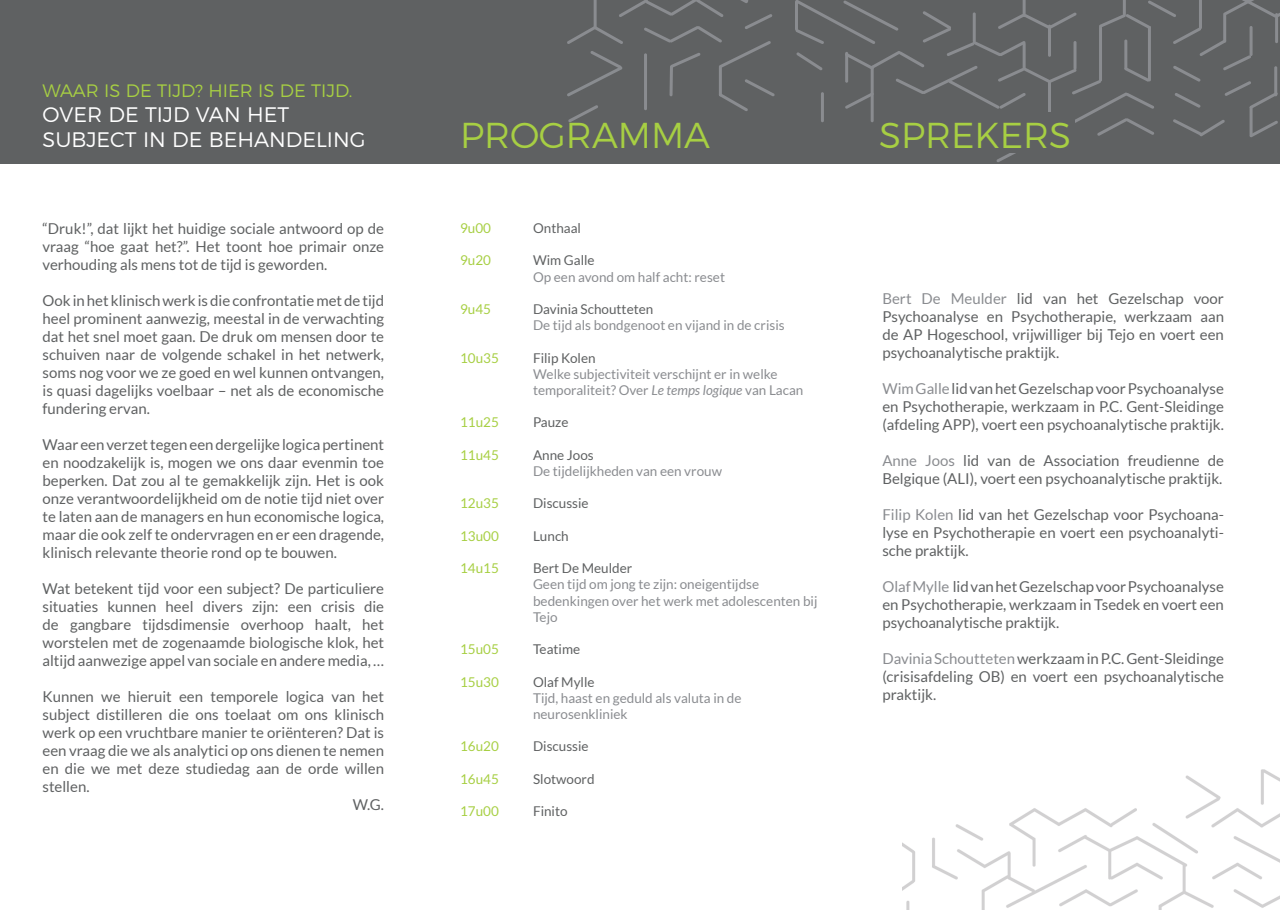
<style>
.page{position:relative;width:1280px;height:910px;background:#fff}
.page>*{position:absolute;margin:0;border:0;box-sizing:border-box;transform-origin:0 0}
.t1{font:300 36px "Montserrat";color:#a7cf43}
.t2{font:300 21px/25.2px "Montserrat";color:#fff}
.t3{font:300 18px "Montserrat";color:#a7cf43}
.t4{font:15px/18px "Lato";color:#5f6162;text-align:justify}
.t5{font:13.5px/16.2px "Lato";color:#8a8c90}
.t6{font:13.5px "Lato";color:#5f6162}
.t7{font:13.5px "Lato";color:#a7cf43}
.s1{font-style:italic}
.s2{color:#8a8c90}
</style>
<div class="page">
<div style="left:0;top:0;width:1280px;height:163px;background:#5f6162"></div>
<svg style="left:567px;top:0;width:208px;height:122px"></svg>
<svg style="left:795px;top:0;width:485px;height:162px"></svg>
<div style="left:942px;top:105px;width:33px;height:40px;background:#5f6162"></div>
<div style="left:875px;top:113px;width:200px;height:40px;background:#5f6162"></div>
<img style="left:902px;top:769px;width:378px;height:141px">
<p class="t3" style="left:43px;top:76px;width:311px">WAAR IS DE TIJD? HIER IS DE TIJD.</p>
<h2 class="t2" style="left:43px;top:100px;width:325px">OVER DE TIJD VAN HET<br>SUBJECT IN DE BEHANDELING</h2>
<p class="t4" style="left:43px;top:219px;width:343px">“Druk!”, dat lijkt het huidige sociale antwoord op de vraag “hoe gaat het?”. Het toont hoe primair onze verhouding als mens tot de tijd is geworden.</p>
<p class="t4" style="left:43px;top:291px;width:343px">Ook in het klinisch werk is die confrontatie met de tijd heel prominent aanwezig, meestal in de verwachting dat het snel moet gaan. De druk om mensen door te schuiven naar de volgende schakel in het netwerk, soms nog voor we ze goed en wel kunnen ontvangen, is quasi dagelijks voelbaar – net als de economische fundering ervan.</p>
<p class="t4" style="left:43px;top:435px;width:343px">Waar een verzet tegen een dergelijke logica pertinent en noodzakelijk is, mogen we ons daar evenmin toe beperken. Dat zou al te gemakkelijk zijn. Het is ook onze verantwoordelijkheid om de notie tijd niet over te laten aan de managers en hun economische logica, maar die ook zelf te ondervragen en er een dragende, klinisch relevante theorie rond op te bouwen.</p>
<p class="t4" style="left:43px;top:579px;width:343px">Wat betekent tijd voor een subject? De particuliere situaties kunnen heel divers zijn: een crisis die de gangbare tijdsdimensie overhoop haalt, het worstelen met de zogenaamde biologische klok, het altijd aanwezige appel van sociale en andere media, …</p>
<p class="t4" style="left:43px;top:687px;width:343px">Kunnen we hieruit een temporele logica van het</p>
<p class="t4" style="left:43px;top:705px;width:343px">subject distilleren die ons toelaat om ons klinisch</p>
<p class="t4" style="left:43px;top:723px;width:343px">werk op een vruchtbare manier te oriënteren? Dat is</p>
<p class="t4" style="left:43px;top:741px;width:343px">een vraag die we als analytici op ons dienen te nemen</p>
<p class="t4" style="left:43px;top:759px;width:343px">en die we met deze studiedag aan de orde willen</p>
<p class="t4" style="left:43px;top:777px;width:49px">stellen.</p>
<p class="t4" style="left:353px;top:795px;width:33px">W.G.</p>
<h1 class="t1" style="left:460px;top:107px;width:251px">PROGRAMMA</h1>
<h1 class="t1" style="left:879px;top:107px;width:194px">SPREKERS</h1>
<p class="t7" style="left:460px;top:221px;width:32px">9u00</p>
<p class="t7" style="left:460px;top:253px;width:32px">9u20</p>
<p class="t7" style="left:460px;top:302px;width:32px">9u45</p>
<p class="t7" style="left:460px;top:350px;width:40px">10u35</p>
<p class="t7" style="left:460px;top:415px;width:40px">11u25</p>
<p class="t7" style="left:460px;top:447px;width:40px">11u45</p>
<p class="t7" style="left:460px;top:496px;width:40px">12u35</p>
<p class="t7" style="left:460px;top:528px;width:40px">13u00</p>
<p class="t7" style="left:460px;top:561px;width:40px">14u15</p>
<p class="t7" style="left:460px;top:642px;width:40px">15u05</p>
<p class="t7" style="left:460px;top:674px;width:40px">15u30</p>
<p class="t7" style="left:460px;top:739px;width:40px">16u20</p>
<p class="t7" style="left:460px;top:771px;width:40px">16u45</p>
<p class="t7" style="left:460px;top:804px;width:40px">17u00</p>
<p class="t6" style="left:533px;top:221px;width:49px">Onthaal</p>
<p class="t6" style="left:533px;top:253px;width:63px">Wim Galle</p>
<p class="t5" style="left:533px;top:269px;width:193px">Op een avond om half acht: reset</p>
<p class="t6" style="left:533px;top:302px;width:122px">Davinia Schoutteten</p>
<p class="t5" style="left:533px;top:317px;width:253px">De tijd als bondgenoot en vijand in de crisis</p>
<p class="t6" style="left:533px;top:350px;width:64px">Filip Kolen</p>
<p class="t5" style="left:533px;top:366px;width:272px">Welke subjectiviteit verschijnt er in welke temporaliteit? Over <span class="s1">Le temps logique</span> van Lacan</p>
<p class="t6" style="left:533px;top:415px;width:37px">Pauze</p>
<p class="t6" style="left:533px;top:447px;width:62px">Anne Joos</p>
<p class="t5" style="left:533px;top:463px;width:190px">De tijdelijkheden van een vrouw</p>
<p class="t6" style="left:533px;top:496px;width:57px">Discussie</p>
<p class="t6" style="left:533px;top:528px;width:37px">Lunch</p>
<p class="t6" style="left:533px;top:561px;width:101px">Bert De Meulder</p>
<p class="t5" style="left:533px;top:576px;width:286px">Geen tijd om jong te zijn: oneigentijdse bedenkingen over het werk met adolescenten bij<br>Tejo</p>
<p class="t6" style="left:533px;top:642px;width:49px">Teatime</p>
<p class="t6" style="left:533px;top:674px;width:63px">Olaf Mylle</p>
<p class="t5" style="left:533px;top:690px;width:210px">Tijd, haast en geduld als valuta in de neurosenkliniek</p>
<p class="t6" style="left:533px;top:739px;width:57px">Discussie</p>
<p class="t6" style="left:533px;top:771px;width:63px">Slotwoord</p>
<p class="t6" style="left:533px;top:804px;width:36px">Finito</p>
<p class="t4" style="left:882px;top:289px;width:343px"><span class="s2">Bert De Meulder</span> lid van het Gezelschap voor Psychoanalyse en Psychotherapie, werkzaam aan de AP Hogeschool, vrijwilliger bij Tejo en voert een psychoanalytische praktijk.</p>
<p class="t4" style="left:882px;top:379px;width:343px"><span class="s2">Wim Galle</span> lid van het Gezelschap voor Psychoanalyse en Psychotherapie, werkzaam in P.C. Gent-Sleidinge (afdeling APP), voert een psychoanalytische praktijk.</p>
<p class="t4" style="left:882px;top:451px;width:343px"><span class="s2">Anne Joos</span> lid van de Association freudienne de<br>Belgique (ALI), voert een psychoanalytische praktijk.</p>
<p class="t4" style="left:882px;top:505px;width:343px"><span class="s2">Filip Kolen</span> lid van het Gezelschap voor Psychoana&shy;lyse en Psychotherapie en voert een psychoanalyti&shy;sche praktijk.</p>
<p class="t4" style="left:882px;top:577px;width:343px"><span class="s2">Olaf Mylle</span> lid van het Gezelschap voor Psychoanalyse en Psychotherapie, werkzaam in Tsedek en voert een psychoanalytische praktijk.</p>
<p class="t4" style="left:882px;top:649px;width:343px"><span class="s2">Davinia Schoutteten</span> werkzaam in P.C. Gent-Sleidinge (crisisafdeling OB) en voert een psychoanalytische praktijk.</p>
</div>
